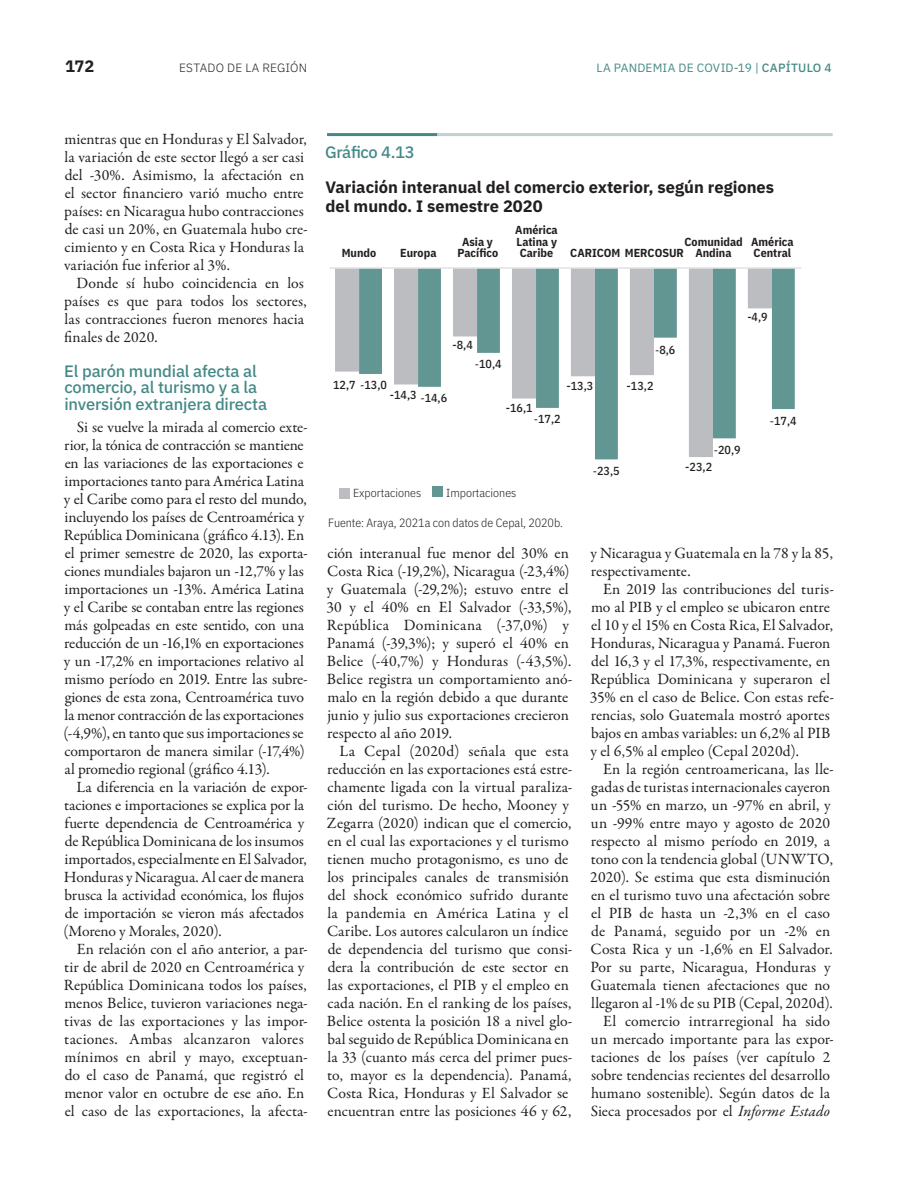
<style>
.page{position:relative;width:918px;height:1188px;background:#fff}
.page>*{position:absolute;margin:0;border:0;box-sizing:border-box;transform-origin:0 0}
.t1{font:500 16.5px/16.5px "IBM Plex Sans";letter-spacing:-.01em;color:#448986}
.t2{font:700 16.5px/19.5px "IBM Plex Sans";color:#231f20}
.t3{font:15.75px/18px "Garamond Premr Pro";color:#231f20}
.t4{font:300 12px "IBM Plex Sans Cond";letter-spacing:-.005em;color:#231f20}
.t5{font:12px "IBM Plex Sans";letter-spacing:.015em;color:#448986}
.t6{font:300 12px "IBM Plex Sans";letter-spacing:.015em;color:#231f20}
.t7{font:700 11.7px/11.1px "IBM Plex Sans Cond";color:#231f20;text-align:center}
.t8{font:500 11.7px "IBM Plex Sans Cond";color:#231f20}
.t9{font:300 11.7px "IBM Plex Sans Cond";color:#231f20}
.s1{font-weight:500}
.s2{font-family:"IBM Plex Sans";font-weight:400;font-size:10.5px}
.s3{font-style:italic}
</style>
<div class="page">
<hr style="left:327px;top:133px;width:110px;height:3px;background:#448986">
<hr style="left:437px;top:133px;width:396px;height:3px;background:#c1d1d0">
<div style="left:335px;top:269px;width:24px;height:103px;background:#bcbdc0"></div>
<svg style="left:359px;top:269px;width:436px;height:190px"></svg>
<hr style="left:330px;top:268px;width:471px;height:1px;background:#d1d2d4">
<div style="left:432px;top:486px;width:11px;height:11px;background:#629693"></div>
<div style="left:339px;top:488px;width:11px;height:10px;background:#bcbdc0"></div>
<p class="t2" style="left:65px;top:55px;width:31px">172</p>
<p class="t6" style="left:179px;top:59px;width:129px">ESTADO DE LA REGIÓN</p>
<p class="t5" style="left:596px;top:59px;width:237px">LA PANDEMIA DE COVID-19 | <span class="s1">CAPÍTULO 4</span></p>
<p class="t3" style="left:64px;top:130px;width:245px">mientras que en Honduras y El Salvador, la variación de este sector llegó a ser casi del -30%. Asimismo, la afectación en el sector financiero varió mucho entre países: en Nicaragua hubo contracciones de casi un 20%, en Guatemala hubo cre&shy;cimiento y en Costa Rica y Honduras la variación fue inferior al 3%.</p>
<p class="t3" style="left:64px;top:274px;width:244px;text-indent:13px">Donde sí hubo coincidencia en los países es que para todos los sectores, las contracciones fueron menores hacia finales de 2020.</p>
<p class="t1" style="left:64px;top:361px;width:204px">El parón mundial afecta al comercio, al turismo y a la inversión extranjera directa</p>
<p class="t3" style="left:64px;top:418px;width:246px;text-indent:13px">Si se vuelve la mirada al comercio exte&shy;rior, la tónica de contracción se mantiene en las variaciones de las exportaciones e importaciones tanto para América Latina y el Caribe como para el resto del mundo, incluyendo los países de Centroamérica y República Dominicana (gráfico 4.13). En el primer semestre de 2020, las exporta&shy;ciones mundiales bajaron un -12,7% y las importaciones un -13%. América Latina y el Caribe se contaban entre las regiones más golpeadas en este sentido, con una reducción de un -16,1% en exportaciones y un -17,2% en importaciones relativo al mismo período en 2019. Entre las subre&shy;giones de esta zona, Centroamérica tuvo la menor contracción de las exportaciones (-4,9%), en tanto que sus importaciones se comportaron de manera similar (-17,4%) al promedio regional (gráfico 4.13).</p>
<p class="t3" style="left:64px;top:778px;width:246px;text-indent:13px">La diferencia en la variación de expor&shy;taciones e importaciones se explica por la fuerte dependencia de Centroamérica y de República Dominicana de los insumos importados, especialmente en El Salvador, Honduras y Nicaragua. Al caer de manera brusca la actividad económica, los flujos de importación se vieron más afectados (Moreno y Morales, 2020).</p>
<p class="t3" style="left:64px;top:940px;width:245px;text-indent:13px">En relación con el año anterior, a par&shy;tir de abril de 2020 en Centroamérica y República Dominicana todos los países, menos Belice, tuvieron variaciones nega&shy;tivas de las exportaciones y las impor&shy;taciones. Ambas alcanzaron valores mínimos en abril y mayo, exceptuan&shy;do el caso de Panamá, que registró el menor valor en octubre de ese año. En el caso de las exportaciones, la afecta-</p>
<p class="t1" style="left:325px;top:142px;width:91px">Gráfico 4.13</p>
<p class="t2" style="left:325px;top:176px;width:450px">Variación interanual del comercio exterior, según regiones del mundo. I semestre 2020</p>
<p class="t7" style="left:342px;top:246px;width:36px">Mundo</p>
<p class="t7" style="left:400px;top:246px;width:38px">Europa</p>
<p class="t7" style="left:457px;top:235px;width:42px">Asia y<br>Pacífico</p>
<p class="t7" style="left:515px;top:224px;width:44px;text-align:justify">América Latina y Caribe</p>
<p class="t7" style="left:570px;top:246px;width:115px">CARICOM MERCOSUR</p>
<p class="t7" style="left:685px;top:235px;width:60px">Comunidad<br>Andina</p>
<p class="t7" style="left:751px;top:235px;width:44px;text-align:left">América<br>Central</p>
<p class="t8" style="left:452px;top:336px;width:22px">-8,4</p>
<p class="t8" style="left:475px;top:355px;width:28px"><span class="s2">-</span>10,4</p>
<p class="t8" style="left:655px;top:341px;width:22px"><span class="s2">-</span>8,6</p>
<p class="t8" style="left:747px;top:307px;width:22px">-4,9</p>
<p class="t8" style="left:333px;top:376px;width:55px">12,7 <span class="s2">-</span>13,0</p>
<p class="t8" style="left:390px;top:386px;width:59px">-14,3 <sub>-</sub>14,6</p>
<p class="t8" style="left:566px;top:376px;width:28px">-13,3</p>
<p class="t8" style="left:627px;top:376px;width:28px">-13,2</p>
<p class="t8" style="left:506px;top:399px;width:28px">-16,1</p>
<p class="t8" style="left:534px;top:410px;width:28px"><span class="s2">-</span>17,2</p>
<p class="t8" style="left:593px;top:461px;width:28px"><span class="s2">-</span>23,5</p>
<p class="t8" style="left:714px;top:440px;width:28px"><span class="s2">-</span>20,9</p>
<p class="t8" style="left:685px;top:458px;width:28px">-23,2</p>
<p class="t8" style="left:770px;top:412px;width:28px"><span class="s2">-</span>17,4</p>
<p class="t9" style="left:353px;top:484px;width:70px">Exportaciones</p>
<p class="t9" style="left:446px;top:484px;width:72px">Importaciones</p>
<p class="t4" style="left:328px;top:513px;width:236px">Fuente: Araya, 2021a con datos de Cepal, 2020b.</p>
<p class="t3" style="left:326px;top:544px;width:248px">ción interanual fue menor del 30% en Costa Rica (-19,2%), Nicaragua (-23,4%) y Guatemala (-29,2%); estuvo entre el 30 y el 40% en El Salvador (-33,5%), República Dominicana (-37,0%) y Panamá (-39,3%); y superó el 40% en Belice (-40,7%) y Honduras (-43,5%).<br>Belice registra un comportamiento anó&shy;malo en la región debido a que durante junio y julio sus exportaciones crecieron respecto al año 2019.</p>
<p class="t3" style="left:327px;top:742px;width:247px;text-align:center">La Cepal (2020d) señala que esta reducción en las exportaciones está estre&shy;chamente ligada con la virtual paraliza&shy;ción del turismo. De hecho, Mooney y Zegarra (2020) indican que el comercio, en el cual las exportaciones y el turismo tienen mucho protagonismo, es uno de los principales canales de transmisión del shock económico sufrido durante la pandemia en América Latina y el Caribe. Los autores calcularon un índice de dependencia del turismo que consi&shy;dera la contribución de este sector en las exportaciones, el PIB y el empleo en cada nación. En el ranking de los países, Belice ostenta la posición 18 a nivel glo&shy;bal seguido de República Dominicana en la 33 (cuanto más cerca del primer pues&shy;to, mayor es la dependencia). Panamá, Costa Rica, Honduras y El Salvador se encuentran entre las posiciones 46 y 62,</p>
<p class="t3" style="left:591px;top:544px;width:244px">y Nicaragua y Guatemala en la 78 y la 85, respectivamente.</p>
<p class="t3" style="left:590px;top:580px;width:245px;text-indent:13px">En 2019 las contribuciones del turis&shy;mo al PIB y el empleo se ubicaron entre el 10 y el 15% en Costa Rica, El Salvador, Honduras, Nicaragua y Panamá. Fueron del 16,3 y el 17,3%, respectivamente, en República Dominicana y superaron el 35% en el caso de Belice. Con estas refe&shy;rencias, solo Guatemala mostró aportes bajos en ambas variables: un 6,2% al PIB y el 6,5% al empleo (Cepal 2020d).</p>
<p class="t3" style="left:590px;top:761px;width:245px;text-align:right">En la región centroamericana, las lle&shy;gadas de turistas internacionales cayeron un -55% en marzo, un -97% en abril, y un -99% entre mayo y agosto de 2020 respecto al mismo período en 2019, a tono con la tendencia global (UNWTO, 2020). Se estima que esta disminución en el turismo tuvo una afectación sobre el PIB de hasta un -2,3% en el caso de Panamá, seguido por un -2% en Costa Rica y un -1,6% en El Salvador.<br>Por su parte, Nicaragua, Honduras y Guatemala tienen afectaciones que no llegaron al -1% de su PIB (Cepal, 2020d).<br>El comercio intrarregional ha sido un mercado importante para las expor&shy;taciones de los países (ver capítulo 2 sobre tendencias recientes del desarrollo humano sostenible). Según datos de la Sieca procesados por el <span class="s3">Informe Estado</span></p>
</div>
